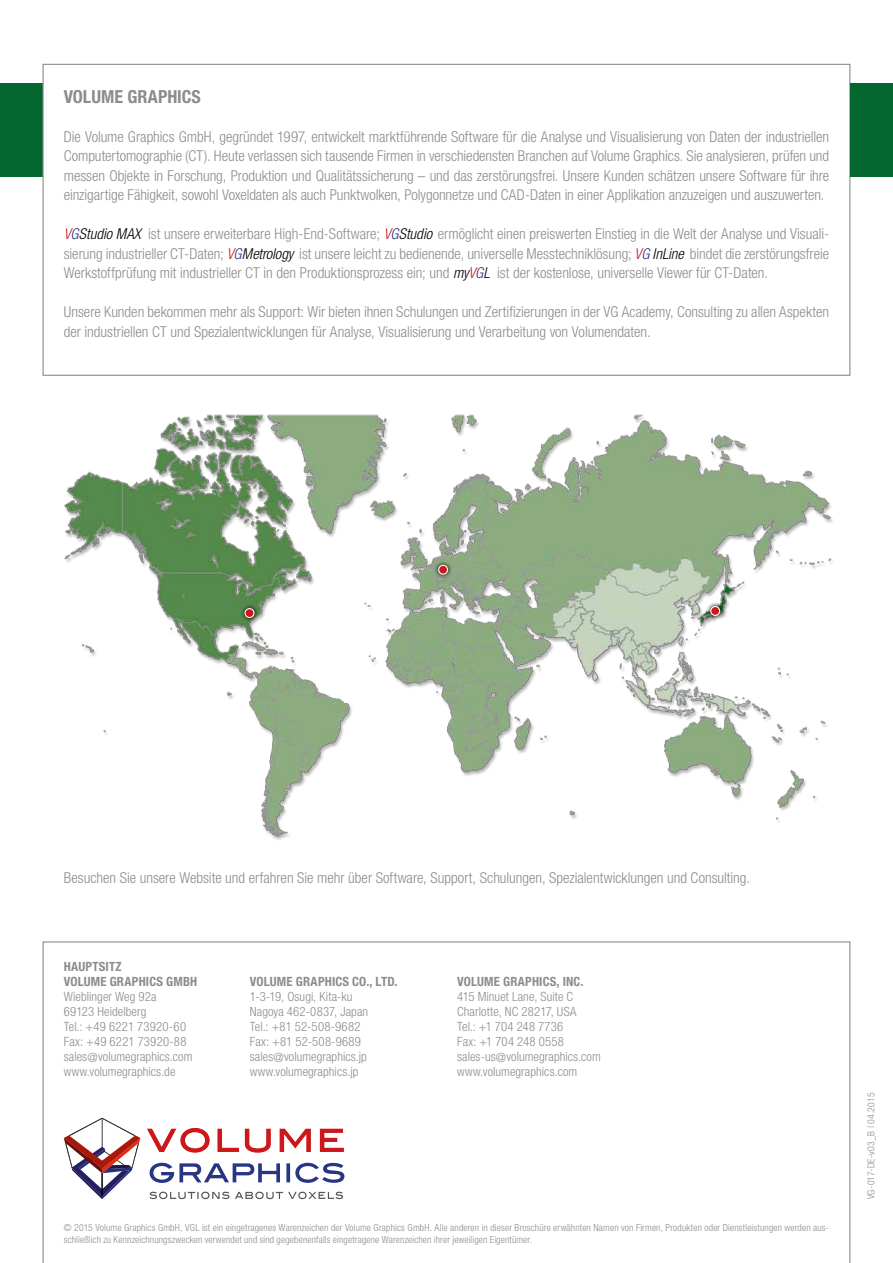
<style>
.page{position:relative;width:893px;height:1263px;background:#fff}
.page>*{position:absolute;margin:0;border:0;box-sizing:border-box;transform-origin:0 0}
.t1{font:700 condensed 18px "Helvetica Neue LT Std";color:#8b8d8d}
.t2{font:300 condensed 15px/19.5px "Helvetica Neue LT Std";color:#8b8d8d;text-align:justify}
.t3{font:300 condensed 12.75px/15px "Helvetica Neue LT Std";letter-spacing:.005em;color:#8b8d8d}
.t4{font:700 condensed 12.75px/15px "Helvetica Neue LT Std";letter-spacing:.015em;color:#8b8d8d}
.t5{font:300 condensed 9.75px/12px "Helvetica Neue LT Std";letter-spacing:.015em;color:#8b8d8d}
.s1{font-style:italic;color:#cd171a}
.s2{font-style:italic;color:#283583}
.s3{font-style:italic;color:#000}
</style>
<div class="page">
<div style="left:0;top:84px;width:43px;height:93px;background:#03672f"></div>
<svg style="left:43px;top:941px;width:807px;height:322px"></svg>
<img style="left:64px;top:414px;width:769px;height:426px">
<svg style="left:434px;top:561px;width:18px;height:18px"></svg>
<div style="left:439px;top:565px;width:9px;height:9px;background:#cd171a;border-radius:50%"></div>
<div style="left:438px;top:565px;width:10px;height:10px;border:1px solid #fff;border-radius:50%"></div>
<svg style="left:706px;top:602px;width:18px;height:18px"></svg>
<div style="left:711px;top:606px;width:9px;height:9px;background:#cd171a;border-radius:50%"></div>
<div style="left:710px;top:606px;width:10px;height:10px;border:1px solid #fff;border-radius:50%"></div>
<svg style="left:240px;top:604px;width:19px;height:18px"></svg>
<div style="left:245px;top:609px;width:9px;height:8px;background:#cd171a;border-radius:50%"></div>
<div style="left:244px;top:608px;width:10px;height:10px;border:1px solid #fff;border-radius:50%"></div>
<svg style="left:150px;top:1191px;width:193px;height:8px"></svg>
<svg style="left:150px;top:1163px;width:194px;height:20px"></svg>
<svg style="left:147px;top:1128px;width:197px;height:24px"></svg>
<svg style="left:64px;top:1118px;width:76px;height:81px"></svg>
<div style="left:850px;top:84px;width:43px;height:93px;background:#03672f"></div>
<p class="t1" style="left:64px;top:85px;width:139px">VOLUME GRAPHICS</p>
<p class="t2" style="left:64px;top:127px;width:767px">Die Volume Graphics GmbH, gegründet 1997, entwickelt marktführende Software für die Analyse und Visualisierung von Daten der industriellen Computertomographie (CT). Heute verlassen sich tausende Firmen in verschiedensten Branchen auf Volume Graphics. Sie analysieren, prüfen und messen Objekte in Forschung, Produktion und Qualitätssicherung – und das zerstörungsfrei. Unsere Kunden schätzen unsere Software für ihre einzigartige Fähigkeit, sowohl Voxeldaten als auch Punktwolken, Polygonnetze und CAD-Daten in einer Applikation anzuzeigen und auszuwerten.</p>
<p class="t2" style="left:64px;top:224px;width:767px"><span class="s1">V</span><span class="s2">G</span><span class="s3">Studio MAX</span> ist unsere erweiterbare High-End-Software; <span class="s1">V</span><span class="s2">G</span><span class="s3">Studio</span> ermöglicht einen preiswerten Einstieg in die Welt der Analyse und Visuali&shy;sierung industrieller CT-Daten; <span class="s1">V</span><span class="s2">G</span><span class="s3">Metrology</span> ist unsere leicht zu bedienende, universelle Messtechniklösung; <span class="s1">V</span><span class="s2">G</span> <span class="s3">InLine</span> bindet die zerstörungsfreie Werkstoffprüfung mit industrieller CT in den Produktionsprozess ein; und <span class="s3">my</span><span class="s1">V</span><span class="s2">G</span><span class="s3">L</span> ist der kostenlose, universelle Viewer für CT-Daten.</p>
<p class="t2" style="left:64px;top:302px;width:767px">Unsere Kunden bekommen mehr als Support: Wir bieten ihnen Schulungen und Zertifizierungen in der VG Academy, Consulting zu allen Aspekten der industriellen CT und Spezialentwicklungen für Analyse, Visualisierung und Verarbeitung von Volumendaten.</p>
<p class="t2" style="left:64px;top:868px;width:688px">Besuchen Sie unsere Website und erfahren Sie mehr über Software, Support, Schulungen, Spezialentwicklungen und Consulting.</p>
<p class="t4" style="left:64px;top:959px;width:135px">HAUPTSITZ<br>VOLUME GRAPHICS GMBH</p>
<p class="t3" style="left:64px;top:989px;width:130px">Wieblinger Weg 92a<br>69123 Heidelberg<br>Tel.: +49 6221 73920-60<br>Fax: +49 6221 73920-88 sales@volumegraphics.com www.volumegraphics.de</p>
<p class="t4" style="left:250px;top:974px;width:149px">VOLUME GRAPHICS CO., LTD.</p>
<p class="t3" style="left:250px;top:989px;width:120px">1-3-19, Osugi, Kita-ku<br>Nagoya 462-0837, Japan<br>Tel.: +81 52-508-9682<br>Fax: +81 52-508-9689 sales@volumegraphics.jp www.volumegraphics.jp</p>
<p class="t4" style="left:457px;top:974px;width:128px">VOLUME GRAPHICS, INC.</p>
<p class="t3" style="left:457px;top:989px;width:145px">415 Minuet Lane, Suite C<br>Charlotte, NC 28217, USA<br>Tel.: +1 704 248 7736<br>Fax: +1 704 248 0558 sales-us@volumegraphics.com www.volumegraphics.com</p>
<p class="t5" style="left:64px;top:1221px;width:767px">© 2015 Volume Graphics GmbH, VGL ist ein eingetragenes Warenzeichen der Volume Graphics GmbH. Alle anderen in dieser Broschüre erwähnten Namen von Firmen, Produkten oder Dienstleistungen werden aus&shy;schließlich zu Kennzeichnungszwecken verwendet und sind gegebenenfalls eingetragene Warenzeichen ihrer jeweiligen Eigentümer.</p>
<p class="t5" style="left:865px;top:1199px;width:108px;rotate:-90deg">VG-017-DE-v03_B | 04.2015</p>
</div>
